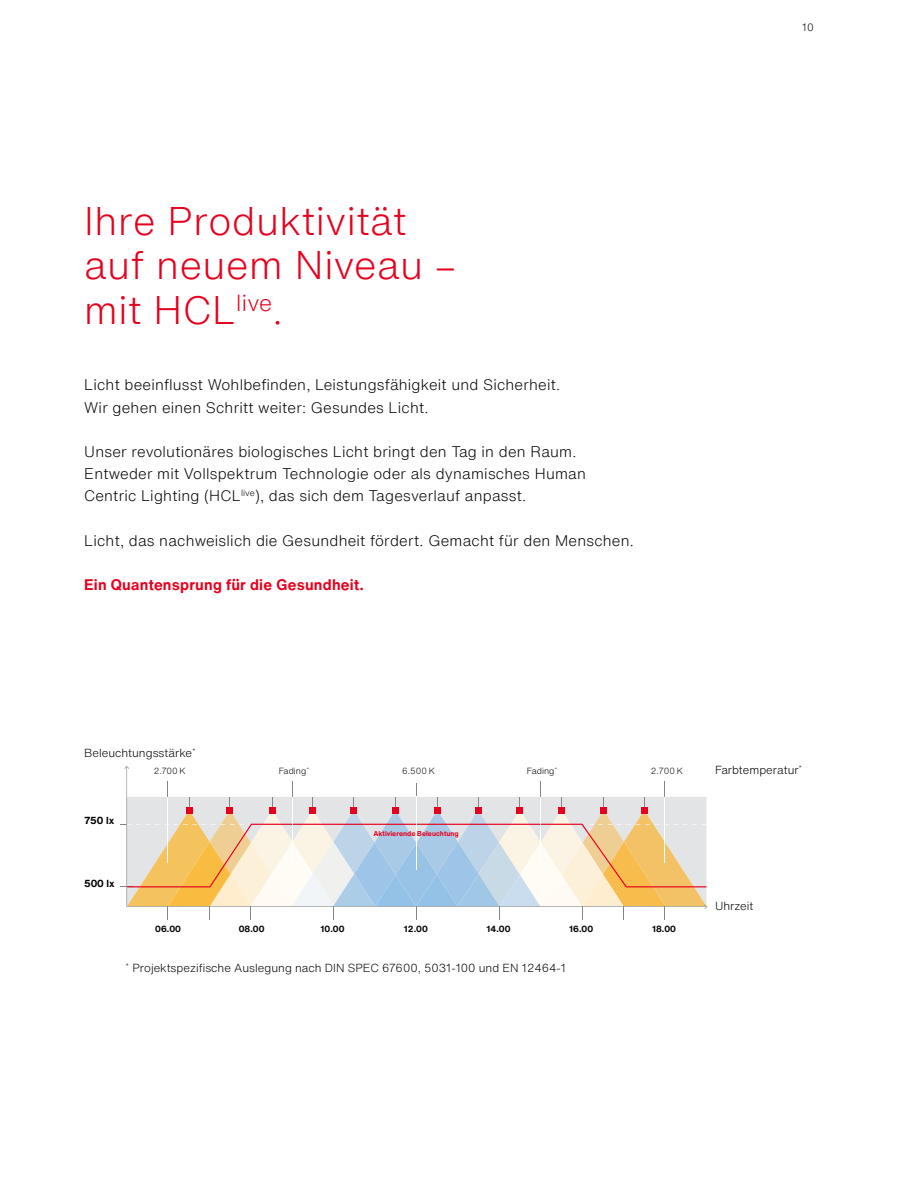
<style>
.page{position:relative;width:918px;height:1188px;background:#fff}
.page>*{position:absolute;margin:0;border:0;box-sizing:border-box;transform-origin:0 0}
.t1{font:300 39px/44.4px "Helvetica Now Text";letter-spacing:.015em;color:#e7001d}
.t2{font:300 15px/22.2px "Helvetica Now Text";letter-spacing:.015em;color:#000}
.t3{font:700 15px "Helvetica Now Text";letter-spacing:.015em;color:#e7001d}
.t4{font:300 11.55px "Helvetica Now Text";color:#000}
.t5{font:300 10.5px "Helvetica Now Text";color:#000}
.t6{font:700 10.05px "Helvetica Now Text";color:#000}
.t7{font:700 8.85px "Helvetica Now Text";color:#000}
.t8{font:300 8.85px "Helvetica Now Text";color:#000}
.t9{font:700 7.05px "Helvetica Now Text";color:#e7001d}
</style>
<div class="page">
<svg style="left:120px;top:782px;width:587px;height:138px"></svg>
<hr style="left:540px;top:797px;width:1px;height:66px;background:#fff">
<p class="t5" style="left:802px;top:20px;width:13px">10</p>
<h1 class="t1" style="left:84px;top:198px;width:373px">Ihre Produktivität auf neuem Niveau – mit HCL<sup>live</sup>.</h1>
<p class="t2" style="left:84px;top:373px;width:477px">Licht beeinflusst Wohlbefinden, Leistungsfähigkeit und Sicherheit.<br>Wir gehen einen Schritt weiter: Gesundes Licht.</p>
<p class="t2" style="left:84px;top:440px;width:503px">Unser revolutionäres biologisches Licht bringt den Tag in den Raum.<br>Entweder mit Vollspektrum Technologie oder als dynamisches Human<br>Centric Lighting (HCL<sup>live</sup>), das sich dem Tagesverlauf anpasst.</p>
<p class="t2" style="left:84px;top:529px;width:551px">Licht, das nachweislich die Gesundheit fördert. Gemacht für den Menschen.</p>
<p class="t3" style="left:84px;top:574px;width:281px">Ein Quantensprung für die Gesundheit.</p>
<p class="t4" style="left:84px;top:744px;width:113px">Beleuchtungsstärke<sup>*</sup></p>
<p class="t6" style="left:84px;top:813px;width:32px">750 lx</p>
<p class="t6" style="left:84px;top:876px;width:32px">500 lx</p>
<p class="t8" style="left:154px;top:765px;width:34px">2.700 K</p>
<p class="t7" style="left:155px;top:922px;width:27px">06.00</p>
<p class="t8" style="left:279px;top:765px;width:32px">Fading<sup>*</sup></p>
<p class="t8" style="left:527px;top:765px;width:32px">Fading<sup>*</sup></p>
<p class="t8" style="left:402px;top:765px;width:34px">6.500 K</p>
<p class="t9" style="left:374px;top:828px;width:87px">Aktivierende Beleuchtung</p>
<p class="t7" style="left:239px;top:922px;width:27px">08.00</p>
<p class="t7" style="left:321px;top:922px;width:25px">10.00</p>
<p class="t7" style="left:404px;top:922px;width:25px">12.00</p>
<p class="t7" style="left:487px;top:922px;width:25px">14.00</p>
<p class="t7" style="left:569px;top:922px;width:25px">16.00</p>
<p class="t4" style="left:126px;top:959px;width:442px"><sup>*</sup> Projektspezifische Auslegung nach DIN SPEC 67600, 5031-100 und EN 12464-1</p>
<p class="t8" style="left:651px;top:765px;width:34px">2.700 K</p>
<p class="t4" style="left:715px;top:762px;width:89px">Farbtemperatur<sup>*</sup></p>
<p class="t7" style="left:652px;top:922px;width:25px">18.00</p>
<p class="t4" style="left:715px;top:897px;width:40px">Uhrzeit</p>
</div>
